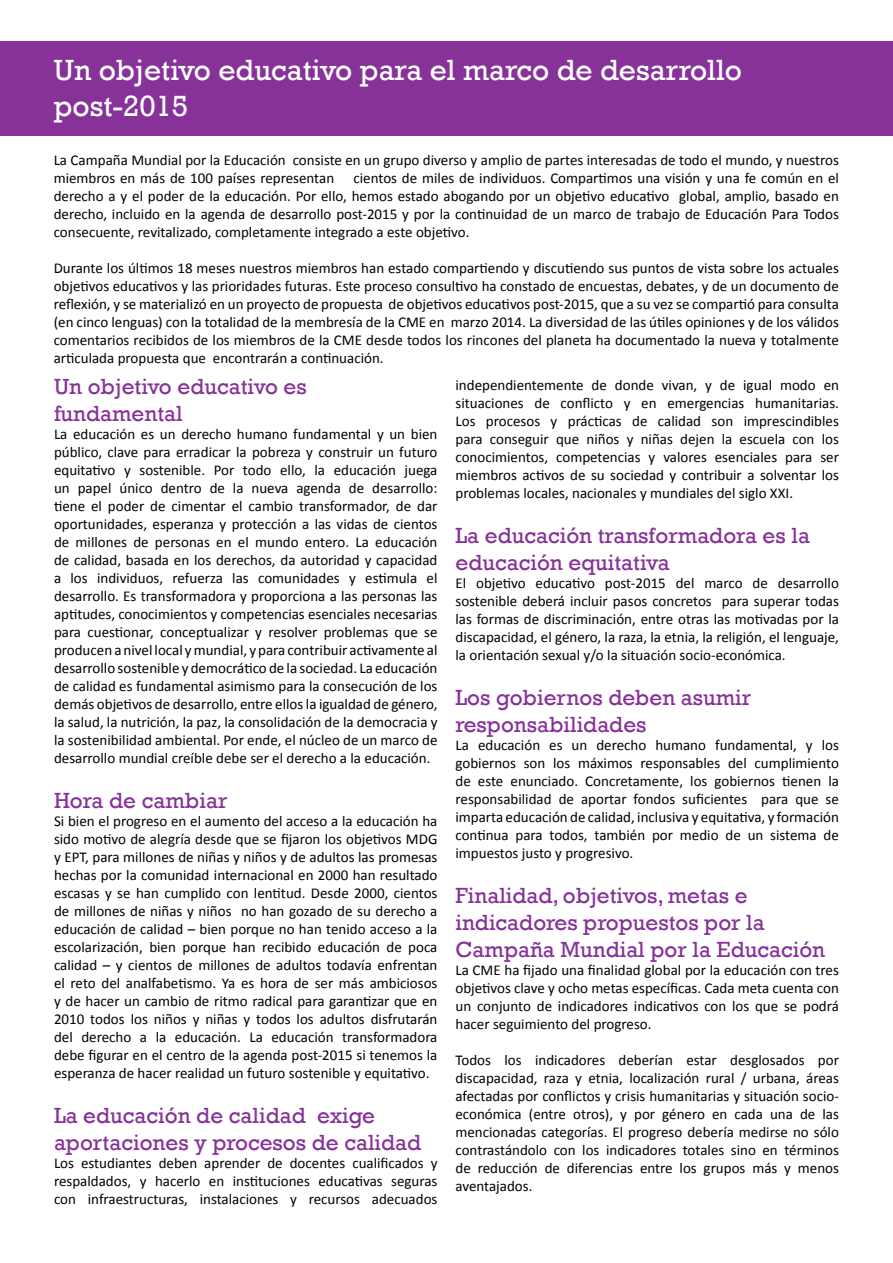
<style>
.page{position:relative;width:893px;height:1263px;background:#fff}
.page>*{position:absolute;margin:0;border:0;box-sizing:border-box;transform-origin:0 0}
.t1{font:30px/36px "Rockwell";color:#fff}
.t2{font:22.5px/27px "Rockwell";color:#873299}
.t3{font:15px/18px "Calibri";color:#000;text-align:justify}
</style>
<div class="page">
<div style="left:0;top:41px;width:893px;height:94px;background:#873299"></div>
<h1 class="t1" style="left:54px;top:53px;width:690px">Un objetivo educativo para el marco de desarrollo post-2015</h1>
<p class="t3" style="left:54px;top:151px;width:787px">La Campaña Mundial por la Educación consiste en un grupo diverso y amplio de partes interesadas de todo el mundo, y nuestros miembros en más de 100 países representan</p>
<p class="t3" style="left:54px;top:169px;width:787px;text-indent:300px">cientos de miles de individuos. Compartimos una visión y una fe común en el derecho a y el poder de la educación. Por ello, hemos estado abogando por un objetivo educativo global, amplio, basado en derecho, incluido en la agenda de desarrollo post-2015 y por la continuidad de un marco de trabajo de Educación Para Todos consecuente, revitalizado, completamente integrado a este objetivo.</p>
<p class="t3" style="left:54px;top:259px;width:787px">Durante los últimos 18 meses nuestros miembros han estado compartiendo y discutiendo sus puntos de vista sobre los actuales objetivos educativos y las prioridades futuras. Este proceso consultivo ha constado de encuestas, debates, y de un documento de reflexión, y se materializó en un proyecto de propuesta de objetivos educativos post-2015, que a su vez se compartió para consulta (en cinco lenguas) con la totalidad de la membresía de la CME en marzo 2014. La diversidad de las útiles opiniones y de los válidos comentarios recibidos de los miembros de la CME desde todos los rincones del planeta ha documentado la nueva y totalmente articulada propuesta que encontrarán a continuación.</p>
<h2 class="t2" style="left:54px;top:373px;width:254px">Un objetivo educativo es fundamental</h2>
<p class="t3" style="left:54px;top:425px;width:385px">La educación es un derecho humano fundamental y un bien público, clave para erradicar la pobreza y construir un futuro equitativo y sostenible. Por todo ello, la educación juega un papel único dentro de la nueva agenda de desarrollo: tiene el poder de cimentar el cambio transformador, de dar oportunidades, esperanza y protección a las vidas de cientos de millones de personas en el mundo entero. La educación de calidad, basada en los derechos, da autoridad y capacidad a los individuos, refuerza las comunidades y estimula el desarrollo. Es transformadora y proporciona a las personas las aptitudes, conocimientos y competencias esenciales necesarias para cuestionar, conceptualizar y resolver problemas que se producen a nivel local y mundial, y para contribuir activamente al desarrollo sostenible y democrático de la sociedad. La educación de calidad es fundamental asimismo para la consecución de los demás objetivos de desarrollo, entre ellos la igualdad de género, la salud, la nutrición, la paz, la consolidación de la democracia y la sostenibilidad ambiental. Por ende, el núcleo de un marco de desarrollo mundial creíble debe ser el derecho a la educación.</p>
<h2 class="t2" style="left:54px;top:787px;width:175px">Hora de cambiar</h2>
<p class="t3" style="left:54px;top:812px;width:385px">Si bien el progreso en el aumento del acceso a la educación ha sido motivo de alegría desde que se fijaron los objetivos MDG y EPT, para millones de niñas y niños y de adultos las promesas hechas por la comunidad internacional en 2000 han resultado escasas y se han cumplido con lentitud. Desde 2000, cientos de millones de niñas y niños no han gozado de su derecho a educación de calidad – bien porque no han tenido acceso a la escolarización, bien porque han recibido educación de poca calidad – y cientos de millones de adultos todavía enfrentan el reto del analfabetismo. Ya es hora de ser más ambiciosos y de hacer un cambio de ritmo radical para garantizar que en 2010 todos los niños y niñas y todos los adultos disfrutarán del derecho a la educación. La educación transformadora debe figurar en el centro de la agenda post-2015 si tenemos la esperanza de hacer realidad un futuro sostenible y equitativo.</p>
<h2 class="t2" style="left:54px;top:1102px;width:369px">La educación de calidad exige aportaciones y procesos de calidad</h2>
<p class="t3" style="left:54px;top:1154px;width:385px">Los estudiantes deben aprender de docentes cualificados y respaldados, y hacerlo en instituciones educativas seguras con infraestructuras, instalaciones y recursos adecuados</p>
<p class="t3" style="left:455px;top:376px;width:385px">independientemente de donde vivan, y de igual modo en situaciones de conflicto y en emergencias humanitarias.<br>Los procesos y prácticas de calidad son imprescindibles para conseguir que niños y niñas dejen la escuela con los conocimientos, competencias y valores esenciales para ser miembros activos de su sociedad y contribuir a solventar los problemas locales, nacionales y mundiales del siglo XXI.</p>
<h2 class="t2" style="left:455px;top:522px;width:356px">La educación transformadora es la educación equitativa</h2>
<p class="t3" style="left:455px;top:574px;width:385px">El objetivo educativo post-2015 del marco de desarrollo sostenible deberá incluir pasos concretos para superar todas las formas de discriminación, entre otras las motivadas por la discapacidad, el género, la raza, la etnia, la religión, el lenguaje, la orientación sexual y/o la situación socio-económica.</p>
<h2 class="t2" style="left:455px;top:684px;width:297px">Los gobiernos deben asumir responsabilidades</h2>
<p class="t3" style="left:455px;top:736px;width:385px">La educación es un derecho humano fundamental, y los gobiernos son los máximos responsables del cumplimiento de este enunciado. Concretamente, los gobiernos tienen la responsabilidad de aportar fondos suficientes para que se imparta educación de calidad, inclusiva y equitativa, y formación continua para todos, también por medio de un sistema de impuestos justo y progresivo.</p>
<h2 class="t2" style="left:455px;top:882px;width:371px">Finalidad, objetivos, metas e indicadores propuestos por la<br>Campaña Mundial por la Educación</h2>
<p class="t3" style="left:455px;top:961px;width:385px">La CME ha fijado una finalidad global por la educación con tres objetivos clave y ocho metas específicas. Cada meta cuenta con un conjunto de indicadores indicativos con los que se podrá hacer seguimiento del progreso.</p>
<p class="t3" style="left:455px;top:1051px;width:385px">Todos los indicadores deberían estar desglosados por discapacidad, raza y etnia, localización rural / urbana, áreas afectadas por conflictos y crisis humanitarias y situación socio&shy;económica (entre otros), y por género en cada una de las mencionadas categorías. El progreso debería medirse no sólo contrastándolo con los indicadores totales sino en términos de reducción de diferencias entre los grupos más y menos aventajados.</p>
</div>
